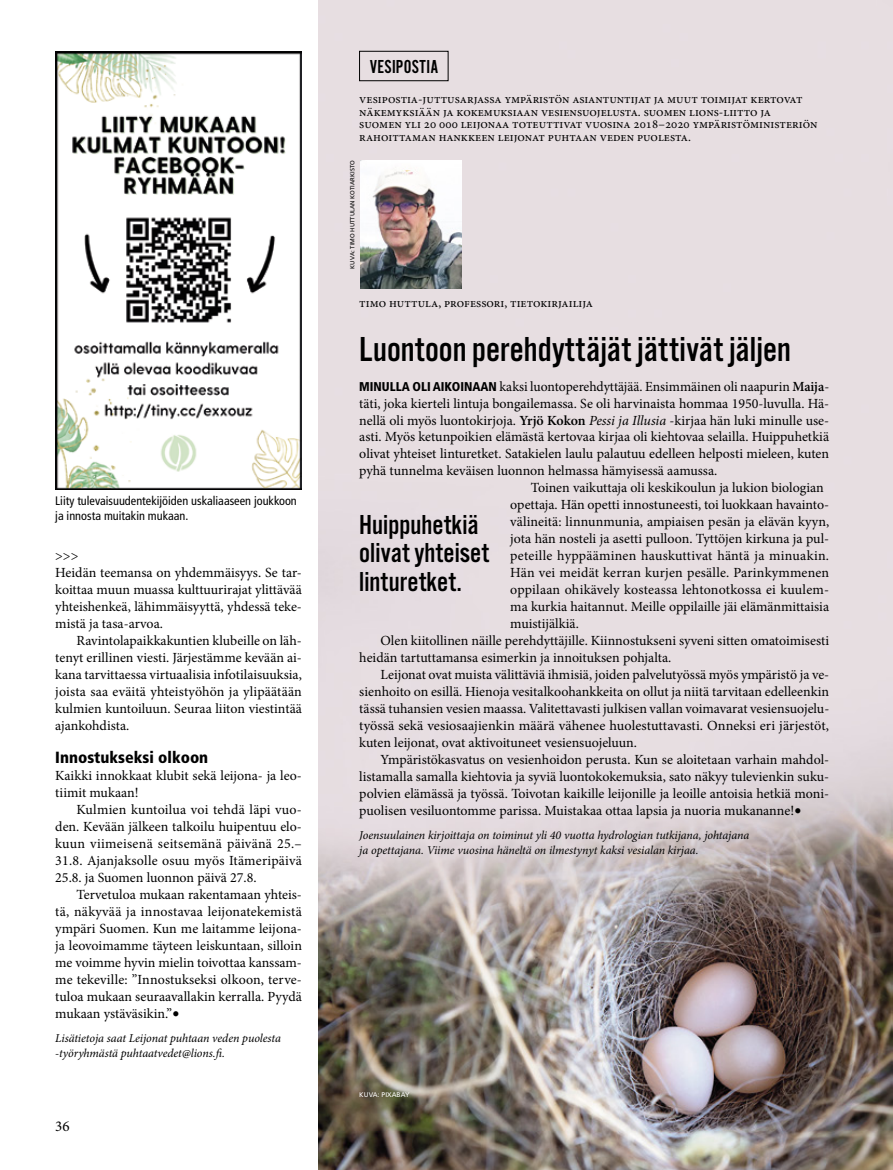
<style>
.page{position:relative;width:893px;height:1170px;background:#fff}
.page>*{position:absolute;margin:0;border:0;box-sizing:border-box;transform-origin:0 0}
.t1{font:36px "Alternate Got No 3 D";color:#000}
.t2{font:28.5px/28.5px "Alternate Got No 3 D";color:#000}
.t3{font:19.5px "Alternate Got No 2 D";letter-spacing:.015em;color:#000}
.t4{font:900 condensed 16.2px "Frutiger";color:#000}
.t5{font:15px "Minion Pro";color:#000}
.t6{font:13.95px/17px "Minion Pro";color:#000;text-align:justify}
.t7{font:12.75px/12.8px "Minion Pro";color:#000}
.t8{font:condensed 12.3px/15.3px "Frutiger";color:#000}
.t9{font:italic 12px/15px "Minion Pro";letter-spacing:-.01em;color:#000}
.t10{font:6.75px "Frutiger";color:#fff}
.t11{font:6px "Frutiger";color:#000}
.s1{font-size:19.5px}
.s2{font-family:"Frutiger";font-weight:900;font-stretch:condensed;font-size:12.75px}
.s3{font-weight:600}
.s4{font-style:italic}
</style>
<div class="page">
<img style="left:319px;top:0;width:574px;height:1169px">
<div style="left:359px;top:51px;width:89px;height:30px;border:1px solid #000"></div>
<img style="left:360px;top:161px;width:102px;height:127px">
<img style="left:55px;top:51px;width:247px;height:438px">
<p class="t8" style="left:55px;top:493px;width:243px">Liity tulevaisuudentekijöiden uskaliaaseen joukkoon ja innosta muitakin mukaan.</p>
<p class="t6" style="left:55px;top:547px;width:25px">&gt;&gt;&gt;</p>
<p class="t6" style="left:55px;top:564px;width:248px">Heidän teemansa on yhdemmäisyys. Se tar&shy;koittaa muun muassa kulttuurirajat ylittävää yhteishenkeä, lähimmäisyyttä, yhdessä teke&shy;mistä ja tasa-arvoa.</p>
<p class="t6" style="left:55px;top:632px;width:248px;text-indent:21px">Ravintolapaikkakuntien klubeille on läh&shy;tenyt erillinen viesti. Järjestämme kevään ai&shy;kana tarvittaessa virtuaalisia infotilaisuuksia, joista saa eväitä yhteistyöhön ja ylipäätään kulmien kuntoiluun. Seuraa liiton viestintää ajankohdista.</p>
<p class="t4" style="left:55px;top:747px;width:155px">Innostukseksi olkoon</p>
<p class="t6" style="left:55px;top:767px;width:248px">Kaikki innokkaat klubit sekä leijona- ja leo&shy;tiimit mukaan!</p>
<p class="t6" style="left:55px;top:801px;width:248px;text-indent:21px">Kulmien kuntoilua voi tehdä läpi vuo&shy;den. Kevään jälkeen talkoilu huipentuu elo&shy;kuun viimeisenä seitsemänä päivänä 25.– 31.8. Ajanjaksolle osuu myös Itämeripäivä 25.8. ja Suomen luonnon päivä 27.8.</p>
<p class="t6" style="left:55px;top:886px;width:248px;text-indent:21px">Tervetuloa mukaan rakentamaan yhteis&shy;tä, näkyvää ja innostavaa leijonatekemistä ympäri Suomen. Kun me laitamme leijona&shy;ja leovoimamme täyteen leiskuntaan, silloin me voimme hyvin mielin toivottaa kanssam&shy;me tekeville: ”Innostukseksi olkoon, terve&shy;tuloa mukaan seuraavallakin kerralla. Pyydä mukaan ystäväsikin.”<span class="s1">•</span></p>
<p class="t9" style="left:55px;top:1030px;width:227px">Lisätietoja saat Leijonat puhtaan veden puolesta -työryhmästä puhtaatvedet@lions.fi.</p>
<p class="t5" style="left:55px;top:1115px;width:16px">36</p>
<h3 class="t3" style="left:370px;top:56px;width:70px">VESIPOSTIA</h3>
<p class="t7" style="left:359px;top:93px;width:460px">vesipostia-juttusarjassa ympäristön asiantuntijat ja muut toimijat kertovat näkemyksiään ja kokemuksiaan vesiensuojelusta. suomen lions-liitto ja<br>suomen yli 20 000 leijonaa toteuttivat vuosina 2018–2020 ympäristöministeriön rahoittaman hankkeen leijonat puhtaan veden puolesta.</p>
<p class="t11" style="left:349px;top:268px;width:110px;rotate:-90deg">KUVA: TIMO HUTTULAN KOTIARKISTO</p>
<p class="t7" style="left:359px;top:297px;width:235px">timo huttula, professori, tietokirjailija</p>
<h1 class="t1" style="left:359px;top:330px;width:433px">Luontoon perehdyttäjät jättivät jäljen</h1>
<p class="t6" style="left:359px;top:378px;width:471px"><span class="s2">MINULLA OLI AIKOINAAN</span> kaksi luontoperehdyttäjää. Ensimmäinen oli naapurin <span class="s3">Maija</span>-</p>
<p class="t6" style="left:359px;top:394px;width:471px">täti, joka kierteli lintuja bongailemassa. Se oli harvinaista hommaa 1950-luvulla. Hä-</p>
<p class="t6" style="left:359px;top:411px;width:471px">nellä oli myös luontokirjoja. <span class="s3">Yrjö Kokon</span> <span class="s4">Pessi ja Illusia</span> -kirjaa hän luki minulle use-</p>
<p class="t6" style="left:359px;top:428px;width:471px">asti. Myös ketunpoikien elämästä kertovaa kirjaa oli kiehtovaa selailla. Huippuhetkiä</p>
<p class="t6" style="left:359px;top:445px;width:471px">olivat yhteiset linturetket. Satakielen laulu palautuu edelleen helposti mieleen, kuten</p>
<p class="t6" style="left:359px;top:462px;width:360px">pyhä tunnelma keväisen luonnon helmassa hämyisessä aamussa.</p>
<p class="t6" style="left:531px;top:479px;width:295px">Toinen vaikuttaja oli keskikoulun ja lukion biologian</p>
<p class="t6" style="left:510px;top:496px;width:320px">opettaja. Hän opetti innostuneesti, toi luokkaan havainto-</p>
<p class="t6" style="left:510px;top:513px;width:320px">välineitä: linnunmunia, ampiaisen pesän ja elävän kyyn,</p>
<p class="t6" style="left:510px;top:530px;width:320px">jota hän nosteli ja asetti pulloon. Tyttöjen kirkuna ja pul-</p>
<p class="t6" style="left:510px;top:547px;width:320px">peteille hyppääminen hauskuttivat häntä ja minuakin.</p>
<p class="t6" style="left:510px;top:564px;width:320px">Hän vei meidät kerran kurjen pesälle. Parinkymmenen</p>
<p class="t6" style="left:510px;top:581px;width:320px">oppilaan ohikävely kosteassa lehtonotkossa ei kuulem-</p>
<p class="t6" style="left:510px;top:598px;width:320px">ma kurkia haitannut. Meille oppilaille jäi elämänmittaisia</p>
<p class="t6" style="left:510px;top:615px;width:70px">muistijälkiä.</p>
<p class="t6" style="left:381px;top:632px;width:450px">Olen kiitollinen näille perehdyttäjille. Kiinnostukseni syveni sitten omatoimisesti</p>
<p class="t6" style="left:359px;top:649px;width:314px">heidän tartuttamansa esimerkin ja innoituksen pohjalta.</p>
<p class="t6" style="left:381px;top:666px;width:450px">Leijonat ovat muista välittäviä ihmisiä, joiden palvelutyössä myös ympäristö ja ve-</p>
<p class="t6" style="left:359px;top:683px;width:471px">sienhoito on esillä. Hienoja vesitalkoohankkeita on ollut ja niitä tarvitaan edelleenkin</p>
<p class="t6" style="left:359px;top:700px;width:471px">tässä tuhansien vesien maassa. Valitettavasti julkisen vallan voimavarat vesiensuojelu-</p>
<p class="t6" style="left:359px;top:717px;width:471px">työssä sekä vesiosaajienkin määrä vähenee huolestuttavasti. Onneksi eri järjestöt,</p>
<p class="t6" style="left:359px;top:733px;width:279px">kuten leijonat, ovat aktivoituneet vesiensuojeluun.</p>
<p class="t6" style="left:381px;top:750px;width:450px">Ympäristökasvatus on vesienhoidon perusta. Kun se aloitetaan varhain mahdol-</p>
<p class="t6" style="left:359px;top:767px;width:471px">listamalla samalla kiehtovia ja syviä luontokokemuksia, sato näkyy tulevienkin suku-</p>
<p class="t6" style="left:359px;top:784px;width:471px">polvien elämässä ja työssä. Toivotan kaikille leijonille ja leoille antoisia hetkiä moni-</p>
<p class="t6" style="left:359px;top:802px;width:444px">puolisen vesiluontomme parissa. Muistakaa ottaa lapsia ja nuoria mukananne!<span class="s1">•</span></p>
<p class="t9" style="left:359px;top:827px;width:391px">Joensuulainen kirjoittaja on toiminut yli 40 vuotta hydrologian tutkijana, johtajana ja opettajana. Viime vuosina häneltä on ilmestynyt kaksi vesialan kirjaa.</p>
<h2 class="t2" style="left:359px;top:510px;width:131px">Huippuhetkiä olivat yhteiset linturetket.</h2>
<p class="t10" style="left:359px;top:1090px;width:52px">KUVA: PIXABAY</p>
</div>
